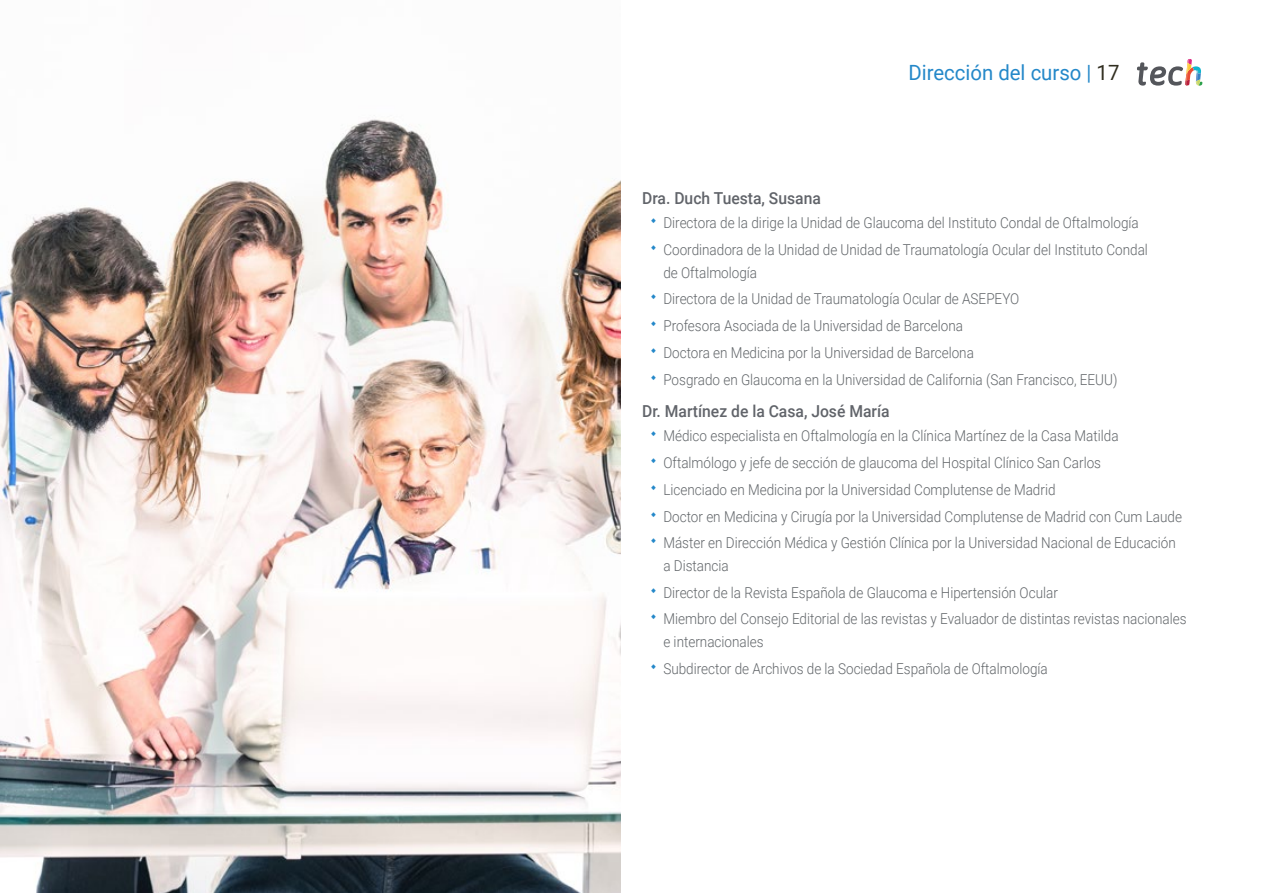
<style>
.page{position:relative;width:1263px;height:893px;background:#fff}
.page>*{position:absolute;margin:0;border:0;box-sizing:border-box;transform-origin:0 0}
.t1{font:21px "Roboto";color:#2488c9}
.t2{font:500 16.5px "Roboto";color:#61646a;scale:.95 1}
.t3{font:300 15px/26.7px "Roboto";color:#62666a;scale:.9 1}
.s1{color:#312e20}
</style>
<div class="page">
<img style="left:0;top:119px;width:621px;height:774px">
<svg style="left:1137px;top:59px;width:65px;height:27px"></svg>
<h1 class="t1" style="left:908px;top:57px;width:213px">Dirección del curso | <span class="s1">17</span></h1>
<p class="t2" style="left:642px;top:186px;width:190px">Dra. Duch Tuesta, Susana</p>
<p class="t3" style="left:663px;top:209px;width:540px">Directora de la dirige la Unidad de Glaucoma del Instituto Condal de Oftalmología<br>Coordinadora de la Unidad de Unidad de Traumatología Ocular del Instituto Condal</p>
<p class="t3" style="left:663px;top:258px;width:506px">de Oftalmología<br>Directora de la Unidad de Traumatología Ocular de ASEPEYO<br>Profesora Asociada de la Universidad de Barcelona<br>Doctora en Medicina por la Universidad de Barcelona<br>Posgrado en Glaucoma en la Universidad de California (San Francisco, EEUU)</p>
<p class="t2" style="left:642px;top:399px;width:262px">Dr. Martínez de la Casa, José María</p>
<p class="t3" style="left:663px;top:422px;width:578px">Médico especialista en Oftalmología en la Clínica Martínez de la Casa Matilda Oftalmólogo y jefe de sección de glaucoma del Hospital Clínico San Carlos<br>Licenciado en Medicina por la Universidad Complutense de Madrid<br>Doctor en Medicina y Cirugía por la Universidad Complutense de Madrid con Cum Laude Máster en Dirección Médica y Gestión Clínica por la Universidad Nacional de Educación</p>
<p class="t3" style="left:663px;top:552px;width:583px">a Distancia<br>Director de la Revista Española de Glaucoma e Hipertensión Ocular<br>Miembro del Consejo Editorial de las revistas y Evaluador de distintas revistas nacionales</p>
<p class="t3" style="left:663px;top:628px;width:429px">e internacionales<br>Subdirector de Archivos de la Sociedad Española de Oftalmología</p>
</div>
